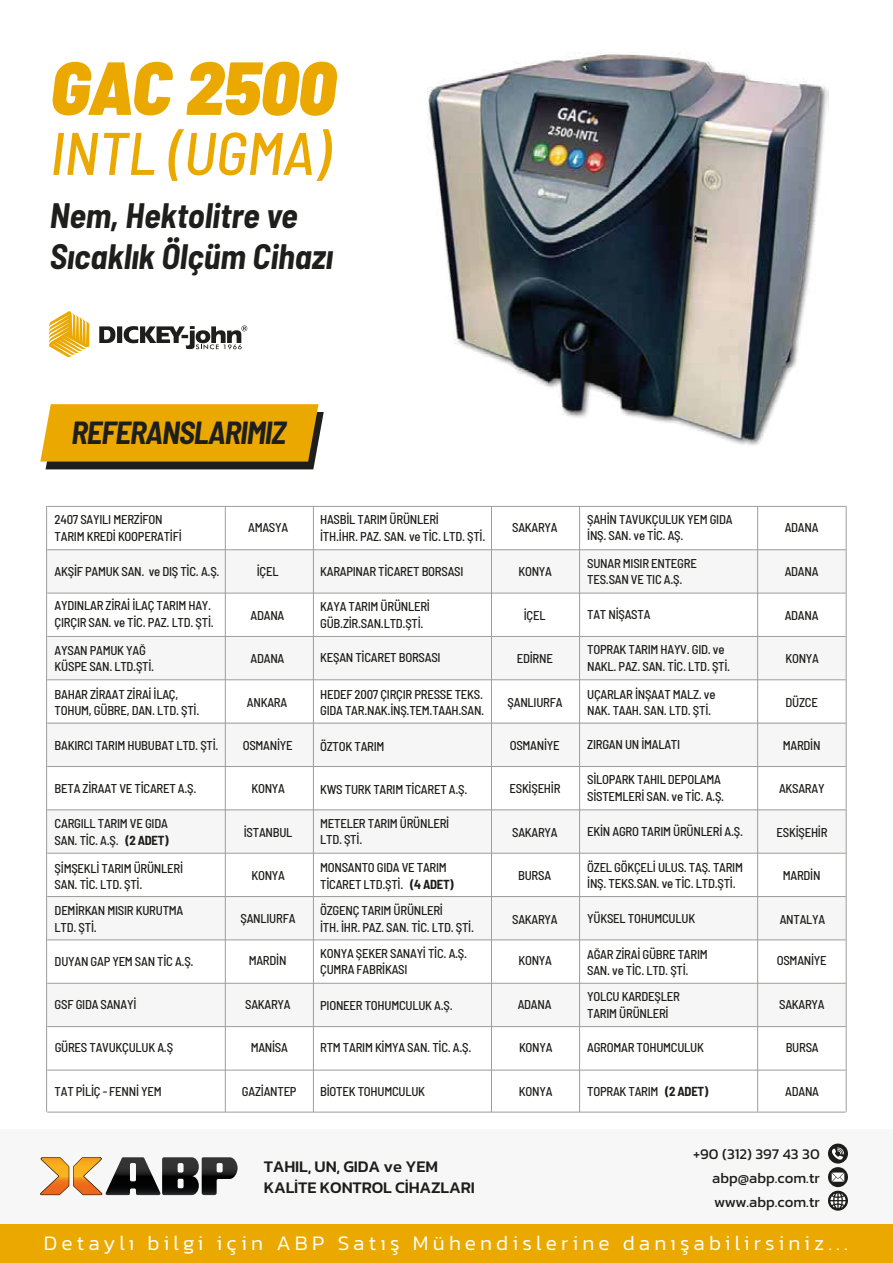
<style>
.page{position:relative;width:893px;height:1263px;background:#fff}
.page>*{position:absolute;margin:0;border:0;box-sizing:border-box;transform-origin:0 0}
.t1{font:italic 900 semi-condensed 75px "Barlow";color:#eba900}
.t2{font:italic 500 semi-condensed 60px "Barlow";color:#eba900}
.t3{font:italic 700 semi-condensed 34.5px/41.4px "Barlow";color:#1e1e1c}
.t4{font:italic 700 semi-condensed 31.2px "Barlow";letter-spacing:-.03em;color:#1e1e1c}
.t5{font:300 21px "Kanit";letter-spacing:.2em;color:#fff}
.t6{font:500 16.5px/21px "Kanit";letter-spacing:-.01em;color:#1d1d1b}
.t7{font:15px/24px "Kanit";color:#1d1d1b;text-align:justify}
.t8{font:500 semi-condensed 12.75px/16.5px "Barlow";letter-spacing:-.02em;color:#1d1d1b}
.s1{font-weight:700}
</style>
<div class="page">
<div style="left:46px;top:550px;width:800px;height:43px;background:#f6f6f6"></div>
<div style="left:46px;top:637px;width:800px;height:43px;background:#f6f6f6"></div>
<div style="left:46px;top:722px;width:800px;height:44px;background:#f6f6f6"></div>
<div style="left:46px;top:809px;width:800px;height:44px;background:#f6f6f6"></div>
<div style="left:46px;top:896px;width:800px;height:44px;background:#f6f6f6"></div>
<div style="left:46px;top:983px;width:800px;height:44px;background:#f6f6f6"></div>
<img style="left:427px;top:53px;width:402px;height:393px">
<svg style="left:49px;top:311px;width:40px;height:46px"></svg>
<svg style="left:99px;top:326px;width:148px;height:23px"></svg>
<svg style="left:40px;top:404px;width:284px;height:65px"></svg>
<hr style="left:47px;top:939px;width:799px;height:1px;background:#9e9d9c">
<hr style="left:47px;top:853px;width:799px;height:1px;background:#9e9d9c">
<hr style="left:47px;top:766px;width:799px;height:1px;background:#9e9d9c">
<hr style="left:47px;top:679px;width:799px;height:1px;background:#9e9d9c">
<hr style="left:47px;top:593px;width:799px;height:1px;background:#9e9d9c">
<hr style="left:47px;top:896px;width:799px;height:1px;background:#9e9d9c">
<hr style="left:47px;top:1026px;width:799px;height:1px;background:#9e9d9c">
<hr style="left:47px;top:1070px;width:799px;height:1px;background:#9e9d9c">
<hr style="left:47px;top:1112px;width:799px;height:1px;background:#9e9d9c">
<hr style="left:47px;top:983px;width:799px;height:1px;background:#9e9d9c">
<hr style="left:47px;top:809px;width:799px;height:1px;background:#9e9d9c">
<hr style="left:47px;top:723px;width:799px;height:1px;background:#9e9d9c">
<hr style="left:47px;top:636px;width:799px;height:1px;background:#9e9d9c">
<hr style="left:47px;top:549px;width:799px;height:1px;background:#9e9d9c">
<hr style="left:47px;top:506px;width:799px;height:1px;background:#9e9d9c">
<hr style="left:757px;top:506px;width:1px;height:606px;background:#9e9d9c">
<hr style="left:846px;top:506px;width:1px;height:606px;background:#9e9d9c">
<hr style="left:46px;top:506px;width:1px;height:606px;background:#9e9d9c">
<hr style="left:579px;top:506px;width:1px;height:606px;background:#9e9d9c">
<hr style="left:491px;top:506px;width:1px;height:606px;background:#9e9d9c">
<hr style="left:313px;top:506px;width:1px;height:606px;background:#9e9d9c">
<hr style="left:225px;top:506px;width:1px;height:606px;background:#9e9d9c">
<div style="left:0;top:1222px;width:893px;height:41px;background:#eba900"></div>
<div style="left:1px;top:1129px;width:892px;height:94px;background:#f8f7f7"></div>
<svg style="left:828px;top:1191px;width:20px;height:20px"></svg>
<svg style="left:830px;top:1193px;width:15px;height:15px"></svg>
<svg style="left:828px;top:1167px;width:20px;height:20px"></svg>
<svg style="left:832px;top:1172px;width:12px;height:10px"></svg>
<svg style="left:828px;top:1143px;width:20px;height:20px"></svg>
<svg style="left:832px;top:1147px;width:12px;height:12px"></svg>
<svg style="left:40px;top:1157px;width:198px;height:38px"></svg>
<h1 class="t1" style="left:50px;top:33px;width:287px">GAC 2500</h1>
<h2 class="t2" style="left:50px;top:110px;width:281px">INTL (UGMA)</h2>
<h3 class="t3" style="left:50px;top:192px;width:285px">Nem, Hektolitre ve<br>Sıcaklık Ölçüm Cihazı</h3>
<h3 class="t4" style="left:71px;top:410px;width:216px">REFERANSLARIMIZ</h3>
<p class="t8" style="left:55px;top:510px;width:129px">2407 SAYILI MERZİFON<br>TARIM KREDİ KOOPERATİFİ</p>
<p class="t8" style="left:248px;top:518px;width:42px">AMASYA</p>
<p class="t8" style="left:257px;top:562px;width:23px">İÇEL</p>
<p class="t8" style="left:251px;top:606px;width:35px">ADANA</p>
<p class="t8" style="left:251px;top:649px;width:35px">ADANA</p>
<p class="t8" style="left:247px;top:693px;width:42px">ANKARA</p>
<p class="t8" style="left:243px;top:736px;width:51px">OSMANİYE</p>
<p class="t8" style="left:251px;top:779px;width:35px">KONYA</p>
<p class="t8" style="left:244px;top:823px;width:50px">İSTANBUL</p>
<p class="t8" style="left:251px;top:866px;width:35px">KONYA</p>
<p class="t8" style="left:241px;top:910px;width:56px">ŞANLIURFA</p>
<p class="t8" style="left:249px;top:951px;width:39px">MARDİN</p>
<p class="t8" style="left:245px;top:995px;width:47px">SAKARYA</p>
<p class="t8" style="left:55px;top:562px;width:166px">AKŞİF PAMUK SAN. ve DIŞ TİC. A.Ş.</p>
<p class="t8" style="left:55px;top:596px;width:161px">AYDINLAR ZİRAİ İLAÇ TARIM HAY.<br>ÇIRÇIR SAN. ve TİC. PAZ. LTD. ŞTİ.</p>
<p class="t8" style="left:55px;top:641px;width:101px">AYSAN PAMUK YAĞ<br>KÜSPE SAN. LTD.ŞTİ.</p>
<p class="t8" style="left:55px;top:685px;width:146px">BAHAR ZİRAAT ZİRAİ İLAÇ,<br>TOHUM, GÜBRE, DAN. LTD. ŞTİ.</p>
<p class="t8" style="left:55px;top:736px;width:165px">BAKIRCI TARIM HUBUBAT LTD. ŞTİ.</p>
<p class="t8" style="left:55px;top:779px;width:143px">BETA ZİRAAT VE TİCARET A.Ş.</p>
<p class="t8" style="left:55px;top:814px;width:115px">CARGILL TARIM VE GIDA<br>SAN. TİC. A.Ş. <span class="s1">(2 ADET)</span></p>
<p class="t8" style="left:55px;top:859px;width:130px">ŞİMŞEKLİ TARIM ÜRÜNLERİ<br>SAN. TİC. LTD. ŞTİ.</p>
<p class="t8" style="left:55px;top:901px;width:130px">DEMİRKAN MISIR KURUTMA<br>LTD. ŞTİ.</p>
<p class="t8" style="left:55px;top:952px;width:140px">DUYAN GAP YEM SAN TİC A.Ş.</p>
<p class="t8" style="left:55px;top:995px;width:83px">GSF GIDA SANAYİ</p>
<p class="t8" style="left:320px;top:510px;width:167px">HASBİL TARIM ÜRÜNLERİ<br>İTH.İHR. PAZ. SAN. ve TİC. LTD. ŞTİ.</p>
<p class="t8" style="left:320px;top:562px;width:145px">KARAPINAR TİCARET BORSASI</p>
<p class="t8" style="left:320px;top:598px;width:111px">KAYA TARIM ÜRÜNLERİ<br>GÜB.ZİR.SAN.LTD.ŞTİ.</p>
<p class="t8" style="left:320px;top:648px;width:122px">KEŞAN TİCARET BORSASI</p>
<p class="t8" style="left:320px;top:685px;width:166px">HEDEF 2007 ÇIRÇIR PRESSE TEKS.<br>GIDA TAR.NAK.İNŞ.TEM.TAAH.SAN.</p>
<p class="t8" style="left:320px;top:737px;width:66px">ÖZTOK TARIM</p>
<p class="t8" style="left:320px;top:780px;width:149px">KWS TURK TARIM TİCARET A.Ş.</p>
<p class="t8" style="left:320px;top:814px;width:131px">METELER TARIM ÜRÜNLERİ<br>LTD. ŞTİ.</p>
<p class="t8" style="left:320px;top:858px;width:135px">MONSANTO GIDA VE TARIM<br>TİCARET LTD.ŞTİ. <span class="s1">(4 ADET)</span></p>
<p class="t8" style="left:320px;top:901px;width:155px">ÖZGENÇ TARIM ÜRÜNLERİ<br>İTH. İHR. PAZ. SAN. TİC. LTD. ŞTİ.</p>
<p class="t8" style="left:320px;top:944px;width:149px">KONYA ŞEKER SANAYİ TİC. A.Ş.<br>ÇUMRA FABRİKASI</p>
<p class="t8" style="left:320px;top:996px;width:134px">PIONEER TOHUMCULUK A.Ş.</p>
<p class="t8" style="left:512px;top:518px;width:47px">SAKARYA</p>
<p class="t8" style="left:518px;top:562px;width:35px">KONYA</p>
<p class="t8" style="left:524px;top:606px;width:23px">İÇEL</p>
<p class="t8" style="left:517px;top:649px;width:38px">EDİRNE</p>
<p class="t8" style="left:508px;top:693px;width:56px">ŞANLIURFA</p>
<p class="t8" style="left:510px;top:736px;width:51px">OSMANİYE</p>
<p class="t8" style="left:509px;top:780px;width:52px">ESKİŞEHİR</p>
<p class="t8" style="left:512px;top:823px;width:47px">SAKARYA</p>
<p class="t8" style="left:518px;top:866px;width:35px">BURSA</p>
<p class="t8" style="left:512px;top:910px;width:47px">SAKARYA</p>
<p class="t8" style="left:518px;top:951px;width:35px">KONYA</p>
<p class="t8" style="left:518px;top:995px;width:35px">ADANA</p>
<p class="t8" style="left:587px;top:510px;width:147px">ŞAHİN TAVUKÇULUK YEM GIDA<br>İNŞ. SAN. ve TİC. AŞ.</p>
<p class="t8" style="left:587px;top:554px;width:111px">SUNAR MISIR ENTEGRE<br>TES.SAN VE TIC A.Ş.</p>
<p class="t8" style="left:587px;top:605px;width:65px">TAT NİŞASTA</p>
<p class="t8" style="left:587px;top:640px;width:145px">TOPRAK TARIM HAYV. GID. ve<br>NAKL. PAZ. SAN. TİC. LTD. ŞTİ.</p>
<p class="t8" style="left:587px;top:685px;width:130px">UÇARLAR İNŞAAT MALZ. ve<br>NAK. TAAH. SAN. LTD. ŞTİ.</p>
<p class="t8" style="left:587px;top:735px;width:94px">ZIRGAN UN İMALATI</p>
<p class="t8" style="left:587px;top:771px;width:139px">SİLOPARK TAHIL DEPOLAMA<br>SİSTEMLERİ SAN. ve TİC. A.Ş.</p>
<p class="t8" style="left:587px;top:822px;width:157px">EKİN AGRO TARIM ÜRÜNLERİ A.Ş.</p>
<p class="t8" style="left:587px;top:858px;width:157px">ÖZEL GÖKÇELİ ULUS. TAŞ. TARIM<br>İNŞ. TEKS.SAN. ve TİC. LTD.ŞTİ.</p>
<p class="t8" style="left:587px;top:909px;width:110px">YÜKSEL TOHUMCULUK</p>
<p class="t8" style="left:587px;top:945px;width:122px">AĞAR ZİRAİ GÜBRE TARIM<br>SAN. ve TİC. LTD. ŞTİ.</p>
<p class="t8" style="left:587px;top:987px;width:94px">YOLCU KARDEŞLER<br>TARIM ÜRÜNLERİ</p>
<p class="t8" style="left:785px;top:518px;width:35px">ADANA</p>
<p class="t8" style="left:785px;top:562px;width:35px">ADANA</p>
<p class="t8" style="left:785px;top:606px;width:35px">ADANA</p>
<p class="t8" style="left:785px;top:649px;width:35px">KONYA</p>
<p class="t8" style="left:786px;top:693px;width:34px">DÜZCE</p>
<p class="t8" style="left:783px;top:736px;width:39px">MARDİN</p>
<p class="t8" style="left:779px;top:780px;width:47px">AKSARAY</p>
<p class="t8" style="left:776px;top:823px;width:52px">ESKİŞEHİR</p>
<p class="t8" style="left:783px;top:866px;width:39px">MARDİN</p>
<p class="t8" style="left:780px;top:910px;width:47px">ANTALYA</p>
<p class="t8" style="left:777px;top:951px;width:51px">OSMANİYE</p>
<p class="t8" style="left:779px;top:995px;width:47px">SAKARYA</p>
<p class="t8" style="left:55px;top:1038px;width:120px">GÜRES TAVUKÇULUK A.Ş</p>
<p class="t8" style="left:251px;top:1038px;width:39px">MANİSA</p>
<p class="t8" style="left:320px;top:1038px;width:153px">RTM TARIM KİMYA SAN. TİC. A.Ş.</p>
<p class="t8" style="left:519px;top:1038px;width:35px">KONYA</p>
<p class="t8" style="left:587px;top:1038px;width:118px">AGROMAR TOHUMCULUK</p>
<p class="t8" style="left:786px;top:1038px;width:35px">BURSA</p>
<p class="t8" style="left:55px;top:1082px;width:109px">TAT PİLİÇ - FENNİ YEM</p>
<p class="t8" style="left:242px;top:1082px;width:56px">GAZİANTEP</p>
<p class="t8" style="left:320px;top:1082px;width:106px">BİOTEK TOHUMCULUK</p>
<p class="t8" style="left:519px;top:1082px;width:35px">KONYA</p>
<p class="t8" style="left:587px;top:1082px;width:123px">TOPRAK TARIM <span class="s1">(2 ADET)</span></p>
<p class="t8" style="left:785px;top:1082px;width:35px">ADANA</p>
<p class="t6" style="left:264px;top:1156px;width:213px">TAHIL, UN, GIDA ve YEM<br>KALİTE KONTROL CİHAZLARI</p>
<p class="t7" style="left:712px;top:1141px;width:109px;text-indent:-19px">+90 (312) 397 43 30 abp@abp.com.tr www.abp.com.tr</p>
<h3 class="t5" style="left:44px;top:1228px;width:805px">Detaylı bilgi için ABP Satış Mühendislerine danışabilirsiniz...</h3>
</div>
